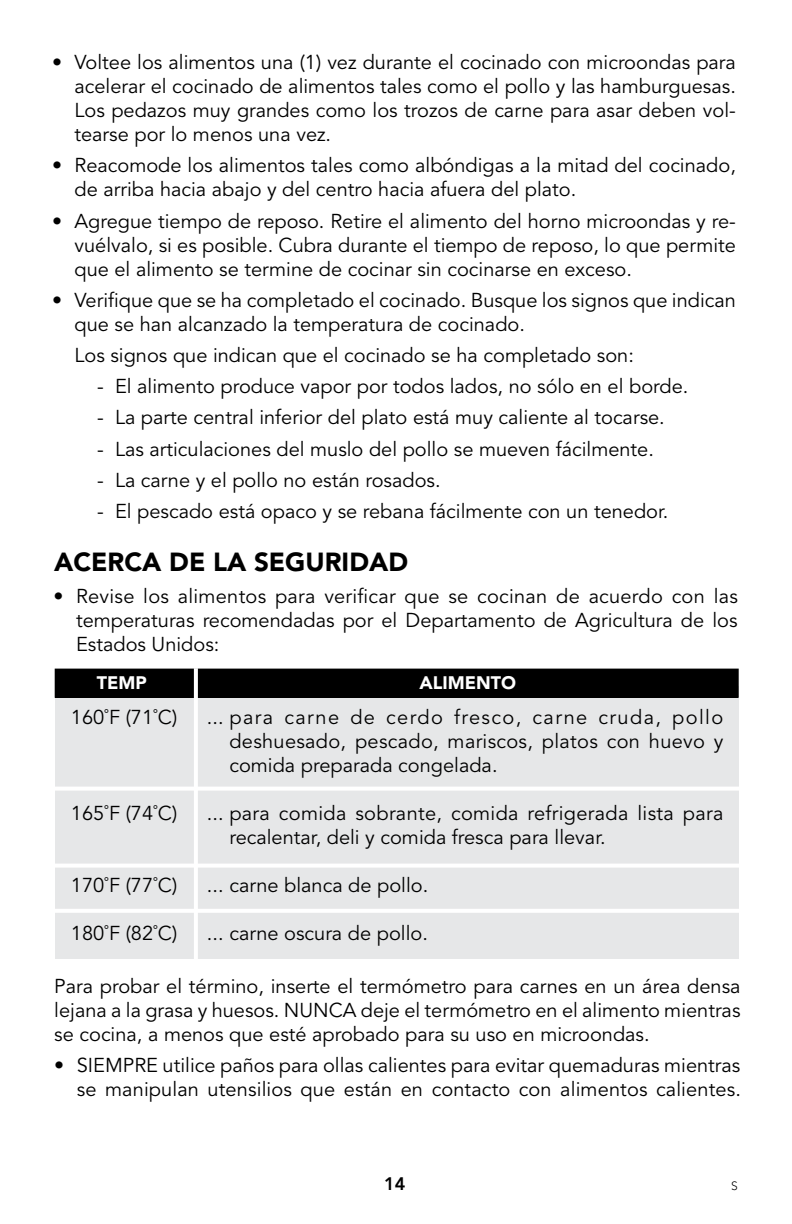
<style>
.page{position:relative;width:792px;height:1224px;background:#fff}
.page>*{position:absolute;margin:0;border:0;box-sizing:border-box;transform-origin:0 0}
.t1{font:900 26px "Avenir";color:#000}
.t2{font:20px/24px "Avenir";color:#000;text-align:justify}
.t3{font:900 18px "Avenir";color:#fff}
.t4{font:800 18px "Avenir";color:#000}
.t5{font:300 12px "Avenir";color:#000}
</style>
<div class="page">
<div style="left:55px;top:687px;width:684px;height:272px;background:#e6e7e8"></div>
<div style="left:55px;top:669px;width:683px;height:28px;background:#000"></div>
<div style="left:55px;top:669px;width:684px;height:29px;border:1px solid #000"></div>
<hr style="left:44px;top:787px;width:702px;height:4px;background:#fff">
<hr style="left:45px;top:864px;width:696px;height:4px;background:#fff">
<hr style="left:48px;top:909px;width:710px;height:4px;background:#fff">
<hr style="left:194px;top:668px;width:4px;height:303px;background:#fff">
<p class="t2" style="left:74px;top:51px;width:663px;text-indent:-22px">• Voltee los alimentos una (1) vez durante el cocinado con microondas para acelerar el cocinado de alimentos tales como el pollo y las hamburguesas.<br>Los pedazos muy grandes como los trozos de carne para asar deben vol&shy;tearse por lo menos una vez.</p>
<p class="t2" style="left:74px;top:154px;width:663px;text-indent:-22px">• Reacomode los alimentos tales como albóndigas a la mitad del cocinado, de arriba hacia abajo y del centro hacia afuera del plato.</p>
<p class="t2" style="left:74px;top:209px;width:663px;text-indent:-22px">• Agregue tiempo de reposo. Retire el alimento del horno microondas y re&shy;vuélvalo, si es posible. Cubra durante el tiempo de reposo, lo que permite que el alimento se termine de cocinar sin cocinarse en exceso.</p>
<p class="t2" style="left:74px;top:289px;width:663px;text-indent:-22px">• Verifique que se ha completado el cocinado. Busque los signos que indican que se han alcanzado la temperatura de cocinado.</p>
<p class="t2" style="left:74px;top:344px;width:561px">Los signos que indican que el cocinado se ha completado son:</p>
<p class="t2" style="left:97px;top:375px;width:593px">- El alimento produce vapor por todos lados, no sólo en el borde.</p>
<p class="t2" style="left:97px;top:406px;width:569px">- La parte central inferior del plato está muy caliente al tocarse.</p>
<p class="t2" style="left:97px;top:437px;width:558px">- Las articulaciones del muslo del pollo se mueven fácilmente.</p>
<p class="t2" style="left:97px;top:469px;width:345px">- La carne y el pollo no están rosados.</p>
<p class="t2" style="left:97px;top:500px;width:573px">- El pescado está opaco y se rebana fácilmente con un tenedor.</p>
<h1 class="t1" style="left:54px;top:546px;width:352px">ACERCA DE LA SEGURIDAD</h1>
<p class="t2" style="left:76px;top:585px;width:663px;text-indent:-22px">• Revise los alimentos para verificar que se cocinan de acuerdo con las temperaturas recomendadas por el Departamento de Agricultura de los Estados Unidos:</p>
<p class="t3" style="left:97px;top:672px;width:14px">TEMP</p>
<p class="t2" style="left:71px;top:705px;width:108px">160˚F (71˚C)</p>
<p class="t2" style="left:71px;top:801px;width:108px">165˚F (74˚C)</p>
<p class="t2" style="left:71px;top:873px;width:108px">170˚F (77˚C)</p>
<p class="t2" style="left:71px;top:921px;width:108px">180˚F (82˚C)</p>
<p class="t3" style="left:420px;top:672px;width:14px">ALIMENTO</p>
<p class="t2" style="left:229px;top:705px;width:496px;text-indent:-22px">... para carne de cerdo fresco, carne cruda, pollo deshuesado, pescado, mariscos, platos con huevo y comida preparada congelada.</p>
<p class="t2" style="left:229px;top:801px;width:496px;text-indent:-22px">... para comida sobrante, comida refrigerada lista para recalentar, deli y comida fresca para llevar.</p>
<p class="t2" style="left:207px;top:873px;width:223px">... carne blanca de pollo.</p>
<p class="t2" style="left:207px;top:921px;width:223px">... carne oscura de pollo.</p>
<p class="t2" style="left:54px;top:974px;width:688px">Para probar el término, inserte el termómetro para carnes en un área densa lejana a la grasa y huesos. NUNCA deje el termómetro en el alimento mientras se cocina, a menos que esté aprobado para su uso en microondas.</p>
<p class="t2" style="left:54px;top:1053px;width:688px;text-align:right">• SIEMPRE utilice paños para ollas calientes para evitar quemaduras mientras se manipulan utensilios que están en contacto con alimentos calientes.</p>
<p class="t4" style="left:384px;top:1173px;width:23px">14</p>
<p class="t5" style="left:731px;top:1179px;width:8px">S</p>
</div>
